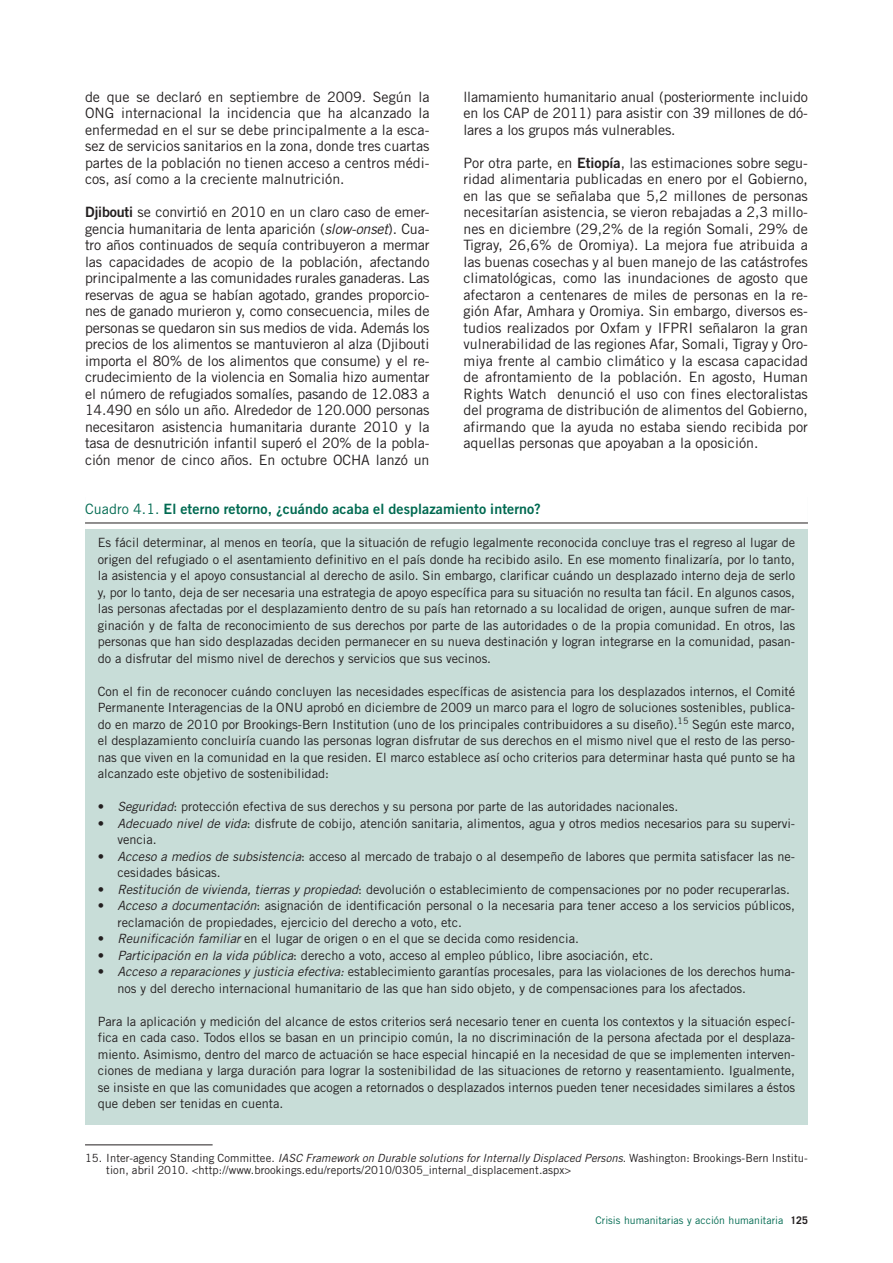
<style>
.page{position:relative;width:893px;height:1263px;background:#fff}
.page>*{position:absolute;margin:0;border:0;box-sizing:border-box;transform-origin:0 0}
.t1{font:14.25px/16.5px "Trade Gothic";letter-spacing:-.005em;color:#231f20;text-align:justify}
.t2{font:14.25px "Trade Gothic Bold Two";letter-spacing:.005em;color:#006a51}
.t3{font:12.75px/16.5px "Trade Gothic";color:#231f20}
.t4{font:11.25px/12px "Trade Gothic";letter-spacing:.005em;color:#231f20}
.t5{font:10.5px "Trade Gothic";color:#006a51}
.s1{font-family:"Trade Gothic Bold Two"}
.s2{font-style:italic}
.s3{font-family:"Trade Gothic"}
.s4{font-weight:700;color:#231f20}
</style>
<div class="page">
<div style="left:85px;top:498px;width:723px;height:627px;background:#c8ddd8"></div>
<div style="left:85px;top:493px;width:723px;height:36px;background:#fff"></div>
<hr style="left:85px;top:523px;width:723px;height:1px;background:#231f20">
<hr style="left:85px;top:1144px;width:128px;height:1px;background:#231f20">
<p class="t1" style="left:85px;top:90px;width:346px">de que se declaró en septiembre de 2009. Según la ONG internacional la incidencia que ha alcanzado la enfermedad en el sur se debe principalmente a la esca&shy;sez de servicios sanitarios en la zona, donde tres cuartas partes de la población no tienen acceso a centros médi&shy;cos, así como a la creciente malnutrición.</p>
<p class="t1" style="left:85px;top:205px;width:346px"><span class="s1">Djibouti</span> se convirtió en 2010 en un claro caso de emer&shy;gencia humanitaria de lenta aparición (<span class="s2">slow-onset</span>). Cua&shy;tro años continuados de sequía contribuyeron a mermar las capacidades de acopio de la población, afectando principalmente a las comunidades rurales ganaderas. Las reservas de agua se habían agotado, grandes proporcio&shy;nes de ganado murieron y, como consecuencia, miles de personas se quedaron sin sus medios de vida. Además los precios de los alimentos se mantuvieron al alza ( Djibouti importa el 80% de los alimentos que consume) y el re&shy;crudecimiento de la violencia en Somalia hizo aumentar el número de refugiados somalíes, pasando de 12.083 a 14.490 en sólo un año. Alrededor de 120.000 personas necesitaron asistencia humanitaria durante 2010 y la tasa de desnutrición infantil superó el 20% de la pobla&shy;ción menor de cinco años. En octubre OCHA lanzó un</p>
<p class="t1" style="left:463px;top:90px;width:346px">llamamiento humanitario anual (posteriormente incluido en los CAP de 2011) para asistir con 39 millones de dó&shy;lares a los grupos más vulnerables.</p>
<p class="t1" style="left:463px;top:156px;width:346px">Por otra parte, en <span class="s1">Etiopía</span>, las estimaciones sobre segu&shy;ridad alimentaria publicadas en enero por el Gobierno, en las que se señalaba que 5,2 millones de personas necesitarían asistencia, se vieron rebajadas a 2,3 millo&shy;nes en diciembre (29,2% de la región Somali, 29% de Tigray, 26,6% de Oromiya). La mejora fue atribuida a las buenas cosechas y al buen manejo de las catástrofes climatológicas, como las inundaciones de agosto que afectaron a centenares de miles de personas en la re&shy;gión Afar, Amhara y Oromiya. Sin embargo, diversos es&shy;tudios realizados por Oxfam y IFPRI señalaron la gran vulnerabilidad de las regiones Afar, Somali, Tigray y Oro&shy;miya frente al cambio climático y la escasa capacidad de afrontamiento de la población. En agosto, Human Rights Watch denunció el uso con fines electoralistas del programa de distribución de alimentos del Gobierno, afirmando que la ayuda no estaba siendo recibida por aquellas personas que apoyaban a la oposición.</p>
<p class="t2" style="left:85px;top:504px;width:457px"><span class="s3">Cuadro 4.1.</span> El eterno retorno, ¿cuándo acaba el desplazamiento interno?</p>
<p class="t3" style="left:98px;top:535px;width:699px;text-align:justify">Es fácil determinar, al menos en teoría, que la situación de refugio legalmente reconocida concluye tras el regreso al lugar de origen del refugiado o el asentamiento definitivo en el país donde ha recibido asilo. En ese momento finalizaría, por lo tanto, la asistencia y el apoyo consustancial al derecho de asilo. Sin embargo, clarificar cuándo un desplazado interno deja de serlo y, por lo tanto, deja de ser necesaria una estrategia de apoyo específica para su situación no resulta tan fácil. En algunos casos, las personas afectadas por el desplazamiento dentro de su país han retornado a su localidad de origen, aunque sufren de mar&shy;ginación y de falta de reconocimiento de sus derechos por parte de las autoridades o de la propia comunidad. En otros, las personas que han sido desplazadas deciden permanecer en su nueva destinación y logran integrarse en la comunidad, pasan&shy;do a disfrutar del mismo nivel de derechos y servicios que sus vecinos.</p>
<p class="t3" style="left:98px;top:684px;width:699px;text-align:justify">Con el fin de reconocer cuándo concluyen las necesidades específicas de asistencia para los desplazados internos, el Comité Permanente Interagencias de la ONU aprobó en diciembre de 2009 un marco para el logro de soluciones sostenibles, publica&shy;do en marzo de 2010 por Brookings-Bern Institution (uno de los principales contribuidores a su diseño).<sup>15</sup> Según este marco, el desplazamiento concluiría cuando las personas logran disfrutar de sus derechos en el mismo nivel que el resto de las perso&shy;nas que viven en la comunidad en la que residen. El marco establece así ocho criterios para determinar hasta qué punto se ha alcanzado este objetivo de sostenibilidad:</p>
<p class="t3" style="left:98px;top:799px;width:582px">• <span class="s2">Seguridad</span>: protección efectiva de sus derechos y su persona por parte de las autoridades nacionales.</p>
<p class="t3" style="left:117px;top:816px;width:679px;text-indent:-20px">• <span class="s2">Adecuado nivel de vida</span>: disfrute de cobijo, atención sanitaria, alimentos, agua y otros medios necesarios para su supervi&shy;vencia.</p>
<p class="t3" style="left:117px;top:849px;width:679px;text-indent:-20px">• <span class="s2">Acceso a medios de subsistencia</span>: acceso al mercado de trabajo o al desempeño de labores que permita satisfacer las ne&shy;cesidades básicas.</p>
<p class="t3" style="left:98px;top:882px;width:694px">• <span class="s2">Restitución de vivienda, tierras y propiedad</span>: devolución o establecimiento de compensaciones por no poder recuperarlas.</p>
<p class="t3" style="left:117px;top:898px;width:679px;text-indent:-20px">• <span class="s2">Acceso a documentación</span>: asignación de identificación personal o la necesaria para tener acceso a los servicios públicos, reclamación de propiedades, ejercicio del derecho a voto, etc.</p>
<p class="t3" style="left:98px;top:931px;width:483px">• <span class="s2">Reunificación familiar</span> en el lugar de origen o en el que se decida como residencia.</p>
<p class="t3" style="left:98px;top:948px;width:557px">• <span class="s2">Participación en la vida pública</span>: derecho a voto, acceso al empleo público, libre asociación, etc.</p>
<p class="t3" style="left:117px;top:964px;width:679px;text-indent:-20px">• <span class="s2">Acceso a reparaciones y justicia efectiva:</span> establecimiento garantías procesales, para las violaciones de los derechos huma&shy;nos y del derecho internacional humanitario de las que han sido objeto, y de compensaciones para los afectados.</p>
<p class="t3" style="left:98px;top:1014px;width:699px;text-align:justify">Para la aplicación y medición del alcance de estos criterios será necesario tener en cuenta los contextos y la situación especí&shy;fica en cada caso. Todos ellos se basan en un principio común, la no discriminación de la persona afectada por el desplaza&shy;miento. Asimismo, dentro del marco de actuación se hace especial hincapié en la necesidad de que se implementen interven&shy;ciones de mediana y larga duración para lograr la sostenibilidad de las situaciones de retorno y reasentamiento. Igualmente, se insiste en que las comunidades que acogen a retornados o desplazados internos pueden tener necesidades similares a éstos que deben ser tenidas en cuenta.</p>
<p class="t4" style="left:106px;top:1153px;width:703px;text-indent:-21px">15. Inter-agency Standing Committee. <span class="s2">IASC Framework on Durable solutions for Internally Displaced Persons</span>. Washington: Brookings-Bern Institu&shy;tion, abril 2010. &lt;http://www.brookings.edu/reports/2010/0305_internal_displacement.aspx&gt;</p>
<p class="t5" style="left:595px;top:1216px;width:214px">Crisis humanitarias y acción humanitaria <span class="s4">125</span></p>
</div>
